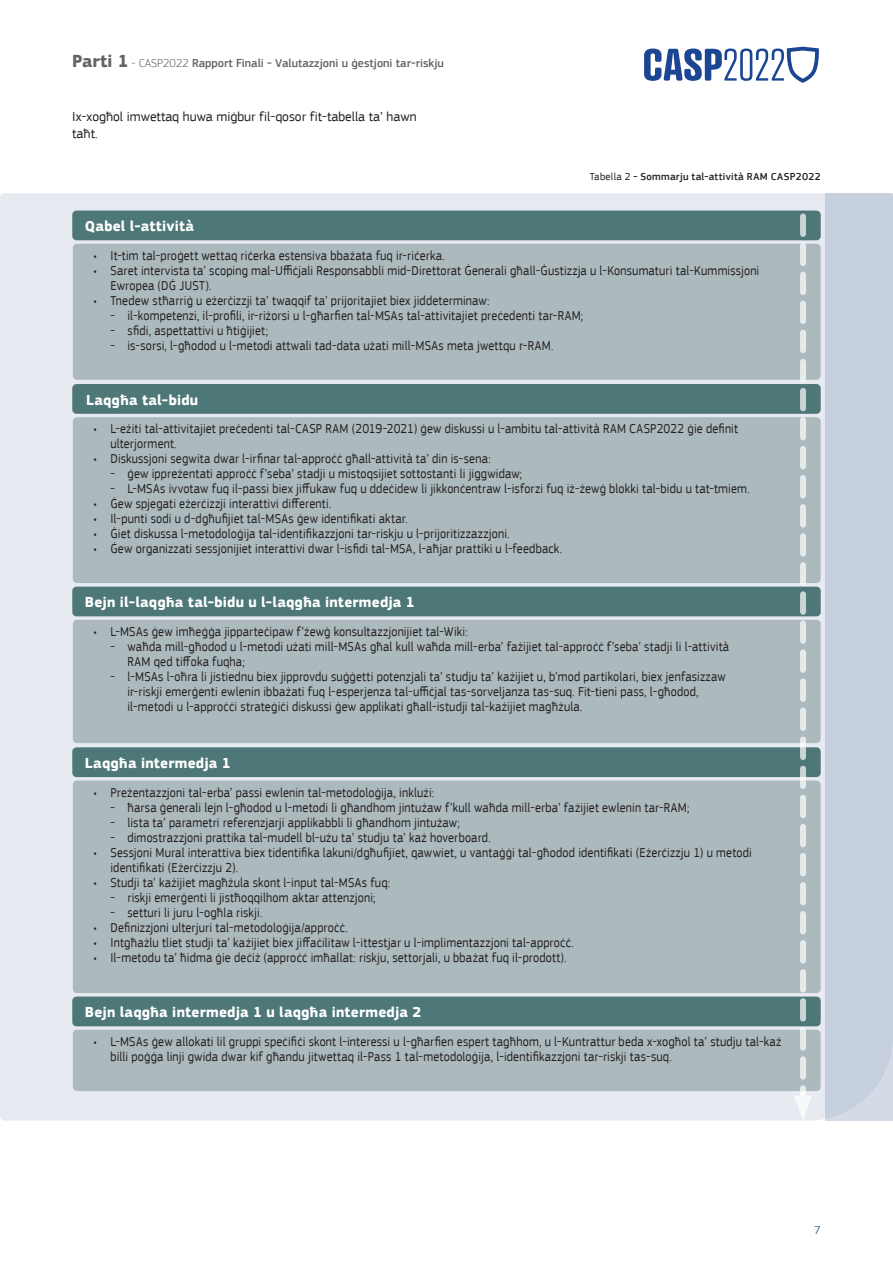
<style>
.page{position:relative;width:893px;height:1263px;background:#fff}
.page>*{position:absolute;margin:0;border:0;box-sizing:border-box;transform-origin:0 0}
.t1{font:700 15px "EC Square Sans Pro";letter-spacing:.015em;color:#fff}
.t2{font:13.5px/15px "EC Square Sans Pro";letter-spacing:.015em;color:#231f20;scale:.9 1}
.t3{font:13.5px/16.5px "EC Square Sans Pro";letter-spacing:.015em;color:#231f20}
.t4{font:500 12px "EC Square Sans Pro";color:#636366}
.t5{font:300 12px "EC Square Sans Pro";color:#073f5c}
.t6{font:500 10.5px "EC Square Sans Pro";letter-spacing:.03em;color:#231f20}
.s1{font-weight:700;font-size:18px}
.s2{font-weight:300}
.s3{font-weight:400}
</style>
<div class="page">
<div style="left:0;top:193px;width:825px;height:928px;background:#e7eaf1"></div>
<div style="left:73px;top:244px;width:748px;height:136px;background:#adbabd;border-radius:4px"></div>
<div style="left:73px;top:417px;width:748px;height:166px;background:#adbabd;border-radius:4px"></div>
<div style="left:73px;top:620px;width:748px;height:123px;background:#adbabd;border-radius:4px"></div>
<div style="left:73px;top:780px;width:748px;height:213px;background:#adbabd;border-radius:4px"></div>
<div style="left:73px;top:1030px;width:748px;height:61px;background:#adbabd;border-radius:4px"></div>
<div style="left:72px;top:211px;width:749px;height:29px;background:#4e7778;border-radius:4px"></div>
<div style="left:72px;top:384px;width:749px;height:30px;background:#4e7778;border-radius:4px"></div>
<div style="left:72px;top:587px;width:749px;height:29px;background:#4e7778;border-radius:4px"></div>
<div style="left:72px;top:747px;width:749px;height:30px;background:#4e7778;border-radius:4px"></div>
<div style="left:72px;top:996px;width:749px;height:30px;background:#4e7778;border-radius:4px"></div>
<svg style="left:794px;top:216px;width:18px;height:905px"></svg>
<div style="left:825px;top:193px;width:68px;height:928px;background:#c6cfdd"></div>
<svg style="left:644px;top:47px;width:175px;height:36px"></svg>
<p class="t4" style="left:72px;top:56px;width:373px"><span class="s1">Parti 1</span> <span class="s2">- CASP2022</span> Rapport Finali - Valutazzjoni u ġestjoni tar-riskju</p>
<p class="t3" style="left:72px;top:108px;width:346px">Ix-xogħol imwettaq huwa miġbur fil-qosor fit-tabella ta’ hawn taħt.</p>
<p class="t1" style="left:85px;top:217px;width:111px">Qabel l-attività</p>
<p class="t6" style="left:590px;top:170px;width:233px"><span class="s3">Tabella 2</span> - Sommarju tal-attività RAM CASP2022</p>
<p class="t2" style="left:93px;top:248px;width:392px">• It-tim tal-proġett wettaq riċerka estensiva bbażata fuq ir-riċerka.</p>
<p class="t2" style="left:110px;top:263px;width:722px;text-indent:-17px">• Saret intervista ta’ scoping mal-Uffiċjali Responsabbli mid-Direttorat Ġenerali għall-Ġustizzja u l-Konsumaturi tal-Kummissjoni<br>Ewropea (DĠ JUST).</p>
<p class="t2" style="left:93px;top:293px;width:441px">• Tnedew stħarriġ u eżerċizzji ta’ twaqqif ta’ prijoritajiet biex jiddeterminaw:</p>
<p class="t2" style="left:110px;top:308px;width:527px">- il-kompetenzi, il-profili, ir-riżorsi u l-għarfien tal-MSAs tal-attivitajiet preċedenti tar-RAM;</p>
<p class="t2" style="left:110px;top:323px;width:177px">- sfidi, aspettattivi u ħtiġijiet;</p>
<p class="t2" style="left:110px;top:338px;width:494px">- is-sorsi, l-għodod u l-metodi attwali tad-data użati mill-MSAs meta jwettqu r-RAM.</p>
<p class="t1" style="left:86px;top:391px;width:114px">Laqgħa tal-bidu</p>
<p class="t2" style="left:110px;top:421px;width:699px;text-indent:-17px">• L-eżiti tal-attivitajiet preċedenti tal-CASP RAM (2019-2021) ġew diskussi u l-ambitu tal-attività RAM CASP2022 ġie definit ulterjorment.</p>
<p class="t2" style="left:93px;top:451px;width:443px">• Diskussjoni segwita dwar l-irfinar tal-approċċ għall-attività ta’ din is-sena:</p>
<p class="t2" style="left:110px;top:466px;width:459px">- ġew ippreżentati approċċ f’seba’ stadji u mistoqsijiet sottostanti li jiggwidaw;</p>
<p class="t2" style="left:110px;top:481px;width:712px">- L-MSAs ivvotaw fuq il-passi biex jiffukaw fuq u ddeċidew li jikkonċentraw l-isforzi fuq iż-żewġ blokki tal-bidu u tat-tmiem.</p>
<p class="t2" style="left:93px;top:496px;width:266px">• Ġew spjegati eżerċizzji interattivi differenti.</p>
<p class="t2" style="left:93px;top:511px;width:351px">• Il-punti sodi u d-dgħufijiet tal-MSAs ġew identifikati aktar.</p>
<p class="t2" style="left:93px;top:526px;width:464px">• Ġiet diskussa l-metodoloġija tal-identifikazzjoni tar-riskju u l-prijoritizzazzjoni.</p>
<p class="t2" style="left:93px;top:541px;width:522px">• Ġew organizzati sessjonijiet interattivi dwar l-isfidi tal-MSA, l-aħjar prattiki u l-feedback.</p>
<p class="t1" style="left:85px;top:593px;width:331px">Bejn il-laqgħa tal-bidu u l-laqgħa intermedja 1</p>
<p class="t2" style="left:93px;top:624px;width:417px">• L-MSAs ġew imħeġġa jipparteċipaw f’żewġ konsultazzjonijiet tal-Wiki:</p>
<p class="t2" style="left:127px;top:639px;width:670px;text-indent:-17px">- waħda mill-għodod u l-metodi użati mill-MSAs għal kull waħda mill-erba’ fażijiet tal-approċċ f’seba’ stadji li l-attività<br>RAM qed tiffoka fuqha;</p>
<p class="t2" style="left:127px;top:669px;width:666px;text-indent:-17px">- l-MSAs l-oħra li jistiednu biex jipprovdu suġġetti potenzjali ta’ studju ta’ każijiet u, b’mod partikolari, biex jenfasizzaw ir-riskji emerġenti ewlenin ibbażati fuq l-esperjenza tal-uffiċjal tas-sorveljanza tas-suq. Fit-tieni pass, l-għodod, il-metodi u l-approċċi strateġiċi diskussi ġew applikati għall-istudji tal-każijiet magħżula.</p>
<p class="t1" style="left:85px;top:754px;width:147px">Laqgħa intermedja 1</p>
<p class="t2" style="left:93px;top:785px;width:380px">• Preżentazzjoni tal-erba’ passi ewlenin tal-metodoloġija, inklużi:</p>
<p class="t2" style="left:110px;top:800px;width:645px">- ħarsa ġenerali lejn l-għodod u l-metodi li għandhom jintużaw f’kull waħda mill-erba’ fażijiet ewlenin tar-RAM;</p>
<p class="t2" style="left:110px;top:815px;width:390px">- lista ta’ parametri referenzjarji applikabbli li għandhom jintużaw;</p>
<p class="t2" style="left:110px;top:830px;width:424px">- dimostrazzjoni prattika tal-mudell bl-użu ta’ studju ta’ każ hoverboard.</p>
<p class="t2" style="left:110px;top:845px;width:714px;text-indent:-17px">• Sessjoni Mural interattiva biex tidentifika lakuni/dgħufijiet, qawwiet, u vantaġġi tal-għodod identifikati (Eżerċizzju 1) u metodi identifikati (Eżerċizzju 2).</p>
<p class="t2" style="left:93px;top:875px;width:331px">• Studji ta’ każijiet magħżula skont l-input tal-MSAs fuq:</p>
<p class="t2" style="left:110px;top:890px;width:296px">- riskji emerġenti li jistħoqqilhom aktar attenzjoni;</p>
<p class="t2" style="left:110px;top:905px;width:170px">- setturi li juru l-ogħla riskji.</p>
<p class="t2" style="left:93px;top:920px;width:284px">• Definizzjoni ulterjuri tal-metodoloġija/approċċ.</p>
<p class="t2" style="left:93px;top:935px;width:535px">• Intgħażlu tliet studji ta’ każijiet biex jiffaċilitaw l-ittestjar u l-implimentazzjoni tal-approċċ.</p>
<p class="t2" style="left:93px;top:950px;width:527px">• Il-metodu ta’ ħidma ġie deċiż (approċċ imħallat: riskju, settorjali, u bbażat fuq il-prodott).</p>
<p class="t1" style="left:85px;top:1003px;width:338px">Bejn laqgħa intermedja 1 u laqgħa intermedja 2</p>
<p class="t2" style="left:110px;top:1034px;width:747px;text-indent:-17px">• L-MSAs ġew allokati lil gruppi speċifiċi skont l-interessi u l-għarfien espert tagħhom, u l-Kuntrattur beda x-xogħol ta’ studju tal-każ billi poġġa linji gwida dwar kif għandu jitwettaq il-Pass 1 tal-metodoloġija, l-identifikazzjoni tar-riskji tas-suq.</p>
<p class="t5" style="left:814px;top:1223px;width:8px">7</p>
</div>
